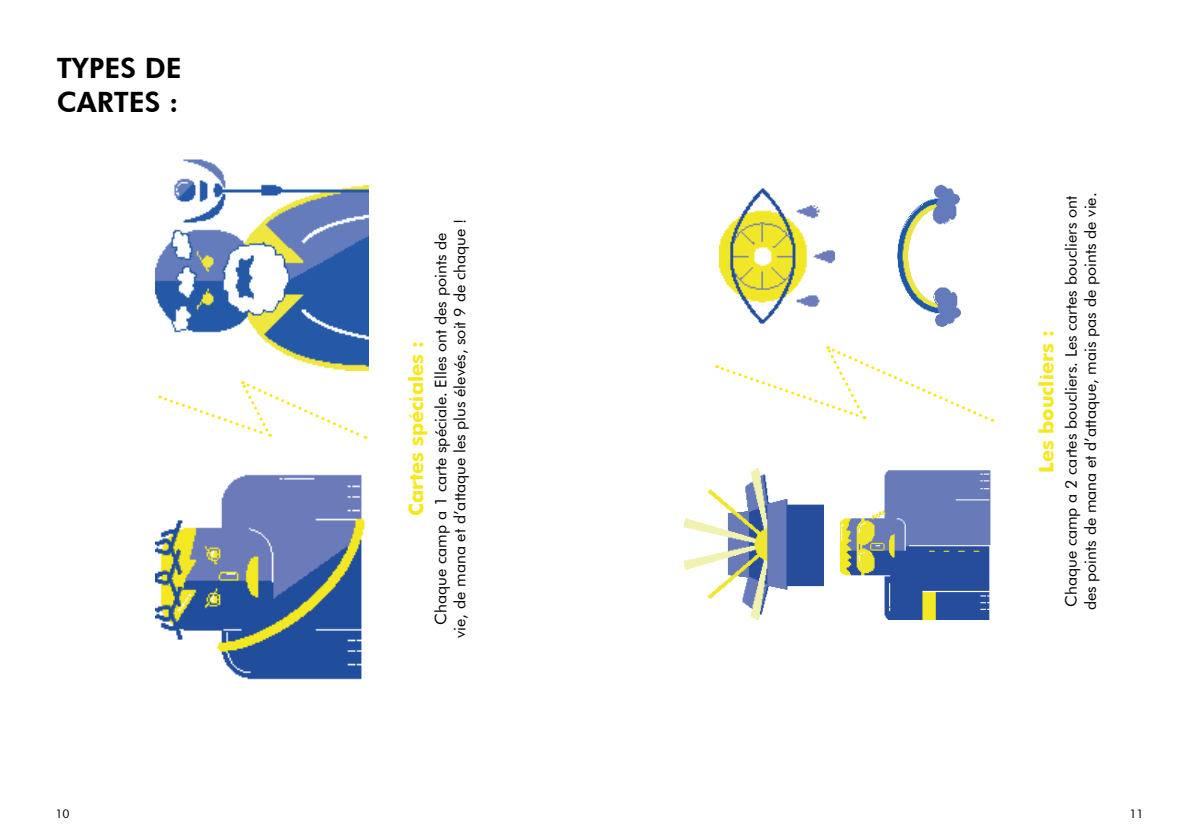
<style>
.page{position:relative;width:1191px;height:840px;background:#fff}
.page>*{position:absolute;margin:0;border:0;box-sizing:border-box;transform-origin:0 0}
.t1{font:800 28px/33.6px "Futura BT";color:#000}
.t2{font:700 20px "Futura";color:#f6e81e}
.t3{font:16px/19.2px "Futura BT";color:#000;text-align:center}
.t4{font:12px "Futura BT";color:#000}
</style>
<div class="page">
<img style="left:156px;top:474px;width:209px;height:206px">
<img style="left:156px;top:159px;width:213px;height:211px">
<svg style="left:160px;top:381px;width:206px;height:58px"></svg>
<img style="left:684px;top:468px;width:139px;height:151px">
<img style="left:840px;top:470px;width:151px;height:149px">
<img style="left:897px;top:184px;width:63px;height:143px">
<img style="left:719px;top:188px;width:116px;height:136px">
<svg style="left:716px;top:346px;width:277px;height:76px"></svg>
<h1 class="t1" style="left:57px;top:51px;width:127px">TYPES DE<br>CARTES :</h1>
<p class="t3" style="left:431px;top:637px;width:420px;rotate:-90deg">Chaque camp a 1 carte spéciale. Elles ont des points de vie, de mana et d’attaque les plus élevés, soit 9 de chaque !</p>
<p class="t2" style="left:401px;top:515px;width:176px;rotate:-90deg">Cartes spéciales :</p>
<p class="t2" style="left:1031px;top:472px;width:144px;rotate:-90deg">Les boucliers :</p>
<p class="t3" style="left:1061px;top:610px;width:419px;text-align:left;rotate:-90deg">Chaque camp a 2 cartes boucliers. Les cartes boucliers ont des points de mana et d’attaque, mais pas de points de vie.</p>
<p class="t4" style="left:55px;top:805px;width:16px">10</p>
<p class="t4" style="left:1129px;top:806px;width:16px">11</p>
</div>
